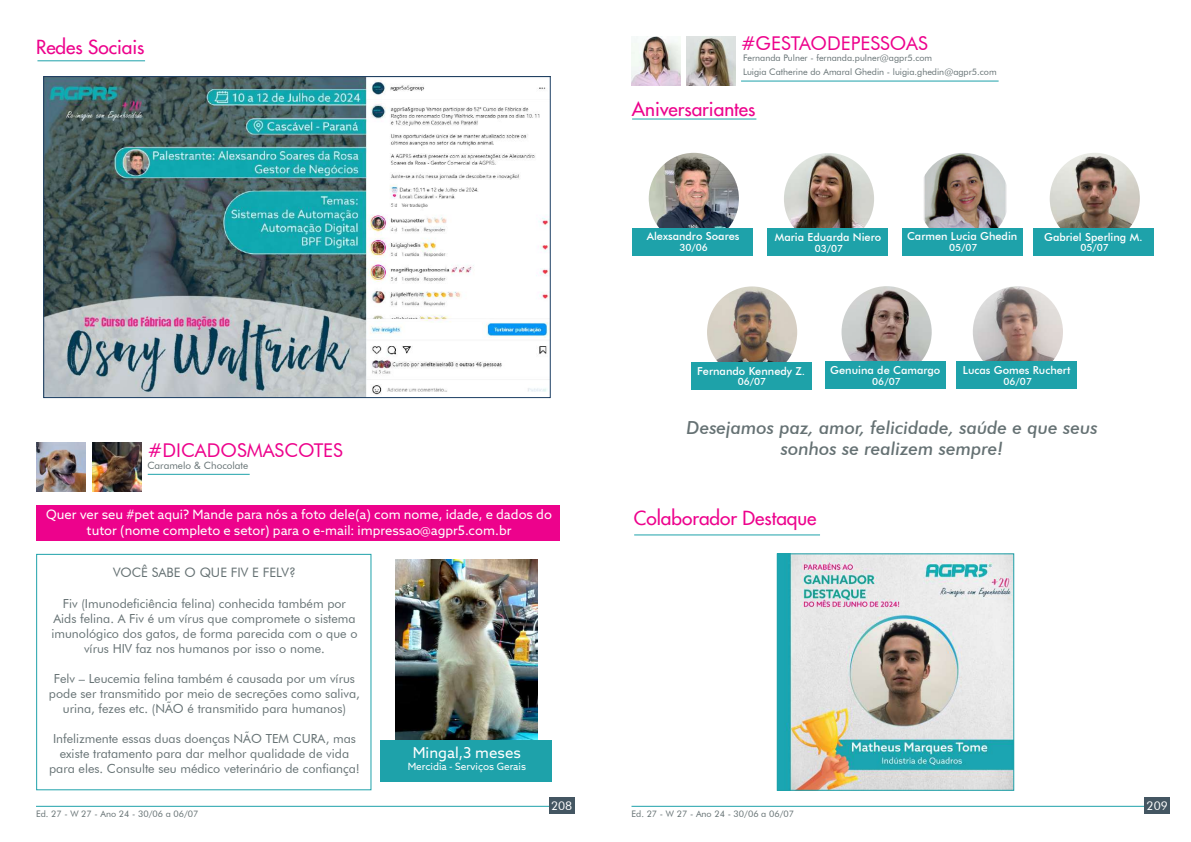
<style>
.page{position:relative;width:1191px;height:842px;background:#fff}
.page>*{position:absolute;margin:0;border:0;box-sizing:border-box;transform-origin:0 0}
.t1{font:500 19px "Futura";color:#ed028c}
.t2{font:19px "Futura BT";color:#ed028c}
.t3{font:italic 500 18px "Futura BT";color:#657173}
.t4{font:15px "Azo Sans";color:#fff}
.t5{font:13px/15.6px "Azo Sans";color:#fff;text-align:center}
.t6{font:13px "Futura BT";color:#657173}
.t7{font:12.5px/15px "Futura BT";color:#657173;text-align:center}
.t8{font:12px "Futura BT";color:#fff}
.t9{font:500 11px "Futura BT";color:#fff}
.t10{font:500 10px "Futura BT";color:#fff}
.t11{font:10px "Azo Sans";color:#fff}
.t12{font:10px "Futura BT";color:#657173}
.t13{font:9px "Futura BT";color:#657173}
.s1{font-size:12px}
</style>
<div class="page">
<hr style="left:36px;top:806px;width:523px;height:1px;background:#1ea2aa">
<hr style="left:631px;top:806px;width:524px;height:1px;background:#1ea2aa">
<div style="left:549px;top:798px;width:25px;height:16px;background:#445662"></div>
<div style="left:1144px;top:798px;width:26px;height:16px;background:#445662"></div>
<img style="left:631px;top:36px;width:49px;height:49px">
<hr style="left:741px;top:81px;width:257px;height:1px;background:#1ea2aa">
<img style="left:686px;top:36px;width:49px;height:49px">
<hr style="left:632px;top:119px;width:124px;height:1px;background:#1ea2aa">
<hr style="left:634px;top:534px;width:186px;height:1px;background:#1ea2aa">
<img style="left:784px;top:153px;width:90px;height:76px">
<img style="left:707px;top:286px;width:90px;height:76px">
<img style="left:924px;top:153px;width:82px;height:75px">
<img style="left:841px;top:286px;width:90px;height:76px">
<img style="left:1049px;top:153px;width:90px;height:75px">
<img style="left:972px;top:286px;width:91px;height:76px">
<img style="left:649px;top:153px;width:90px;height:75px">
<div style="left:768px;top:229px;width:120px;height:27px;background:#1ea2a9"></div>
<div style="left:691px;top:362px;width:120px;height:27px;background:#1ea2a9"></div>
<div style="left:902px;top:228px;width:120px;height:27px;background:#1ea2aa"></div>
<div style="left:825px;top:362px;width:120px;height:27px;background:#1ea2aa"></div>
<div style="left:1033px;top:228px;width:120px;height:27px;background:#1ea2aa"></div>
<div style="left:956px;top:362px;width:121px;height:27px;background:#1ea2aa"></div>
<div style="left:632px;top:228px;width:121px;height:27px;background:#1ea2aa"></div>
<div style="left:36px;top:505px;width:523px;height:35px;background:#ed028c"></div>
<hr style="left:148px;top:474px;width:102px;height:1px;background:#1ea2aa">
<img style="left:36px;top:442px;width:49px;height:49px">
<img style="left:92px;top:442px;width:49px;height:49px">
<hr style="left:37px;top:60px;width:108px;height:1px;background:#1ea2aa">
<img style="left:395px;top:559px;width:142px;height:181px">
<div style="left:380px;top:740px;width:171px;height:42px;background:#1ea2aa"></div>
<div style="left:36px;top:554px;width:335px;height:236px;border:1px solid #1ea2aa"></div>
<img style="left:45px;top:78px;width:504px;height:318px">
<div style="left:43px;top:76px;width:508px;height:322px;border:1px solid #1b3e63"></div>
<img style="left:778px;top:555px;width:234px;height:234px">
<div style="left:776px;top:553px;width:238px;height:238px;border:1px solid #1ea2aa"></div>
<h1 class="t1" style="left:36px;top:35px;width:110px">Redes Sociais</h1>
<h1 class="t2" style="left:741px;top:32px;width:188px">#GESTAODEPESSOAS</h1>
<p class="t13" style="left:743px;top:52px;width:191px">Fernanda Pulner - fernanda.pulner@agpr5.com</p>
<p class="t13" style="left:743px;top:66px;width:255px">Luigia Catherine do Amaral Ghedin - luigia.ghedin@agpr5.com</p>
<h1 class="t1" style="left:632px;top:97px;width:125px">Aniversariantes</h1>
<p class="t9" style="left:646px;top:229px;width:94px">Alexsandro Soares</p>
<p class="t10" style="left:679px;top:242px;width:30px">30/06</p>
<p class="t9" style="left:775px;top:231px;width:108px">Maria Eduarda Niero</p>
<p class="t10" style="left:814px;top:242px;width:30px">03/07</p>
<p class="t9" style="left:907px;top:230px;width:112px">Carmen Lucia Ghedin</p>
<p class="t10" style="left:949px;top:242px;width:30px">05/07</p>
<p class="t9" style="left:1044px;top:230px;width:100px">Gabriel Sperling M<span class="s1">.</span></p>
<p class="t10" style="left:1080px;top:242px;width:30px">05/07</p>
<p class="t9" style="left:697px;top:364px;width:110px">Fernando Kennedy Z.</p>
<p class="t10" style="left:738px;top:375px;width:30px">06/07</p>
<p class="t9" style="left:830px;top:363px;width:112px">Genuina de Camargo</p>
<p class="t10" style="left:872px;top:375px;width:30px">06/07</p>
<p class="t9" style="left:962px;top:363px;width:109px">Lucas Gomes Ruchert</p>
<p class="t10" style="left:1003px;top:375px;width:30px">06/07</p>
<h2 class="t3" style="left:686px;top:416px;width:412px">Desejamos paz, amor, felicidade, saúde e que seus</h2>
<h1 class="t2" style="left:148px;top:438px;width:197px">#DICADOSMASCOTES</h1>
<h2 class="t3" style="left:781px;top:438px;width:224px">sonhos se realizem sempre!</h2>
<p class="t12" style="left:147px;top:459px;width:102px">Caramelo &amp; Chocolate</p>
<p class="t5" style="left:46px;top:506px;width:507px">Quer ver seu #pet aqui? Mande para nós a foto dele(a) com nome, idade, e dados do tutor (nome completo e setor) para o e-mail: impressao@agpr5.com.br</p>
<h1 class="t1" style="left:634px;top:506px;width:184px">Colaborador Destaque</h1>
<p class="t6" style="left:113px;top:564px;width:184px">VOCÊ SABE O QUE FIV E FELV?</p>
<p class="t7" style="left:52px;top:595px;width:307px">Fiv (Imunodeficiência felina) conhecida também por Aids felina. A Fiv é um vírus que compromete o sistema imunológico dos gatos, de forma parecida com o que o vírus HIV faz nos humanos por isso o nome.</p>
<p class="t7" style="left:49px;top:670px;width:312px">Felv – Leucemia felina também é causada por um vírus pode ser transmitido por meio de secreções como saliva, urina, fezes etc. (NÃO é transmitido para humanos)</p>
<p class="t7" style="left:49px;top:730px;width:312px">Infelizmente essas duas doenças NÃO TEM CURA, mas existe tratamento para dar melhor qualidade de vida para eles. Consulte seu médico veterinário de confiança!</p>
<p class="t4" style="left:413px;top:742px;width:110px">Mingal,3 meses</p>
<p class="t11" style="left:408px;top:759px;width:120px">Mercidia - Serviços Gerais</p>
<p class="t8" style="left:551px;top:798px;width:23px">208</p>
<p class="t8" style="left:1146px;top:798px;width:23px">209</p>
<p class="t13" style="left:36px;top:808px;width:164px">Ed. 27 - W 27 - Ano 24 - 30/06 a 06/07</p>
<p class="t13" style="left:631px;top:808px;width:164px">Ed. 27 - W 27 - Ano 24 - 30/06 a 06/07</p>
</div>
